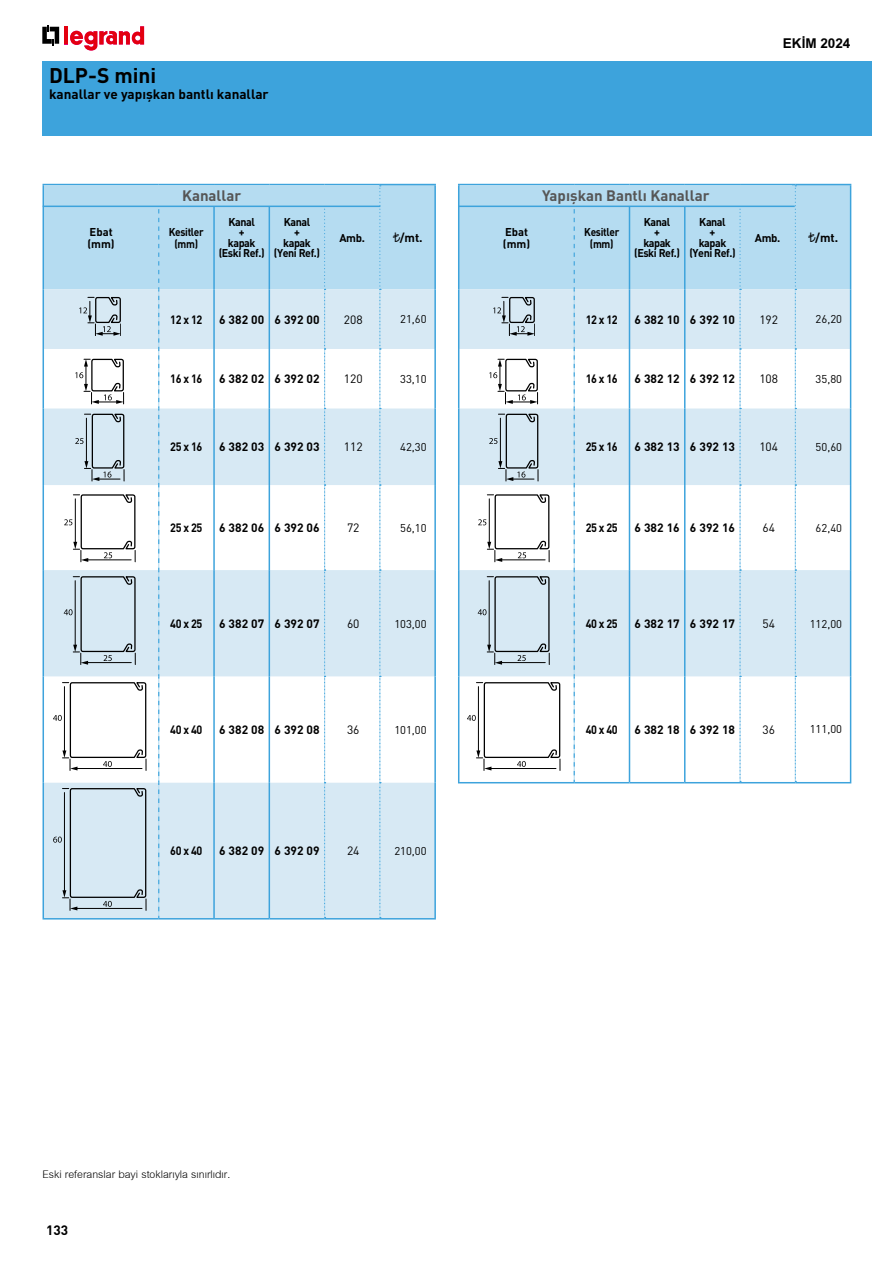
<style>
.page{position:relative;width:893px;height:1263px;background:#fff}
.page>*{position:absolute;margin:0;border:0;box-sizing:border-box;transform-origin:0 0}
.t1{font:700 21px "DIN Pro";color:#000}
.t2{font:700 15px "DIN Pro";color:#565656}
.t3{font:700 13.5px "DIN Pro";color:#000}
.t4{font:13.5px "Arial MT Bold";color:#000}
.t5{font:700 12px "DIN Pro";color:#000}
.t6{font:700 12px "DIN Pro";color:#000;scale:.9 1}
.t7{font:12px "DIN Pro";color:#000}
.t8{font:700 11.25px/10.5px "DIN Pro";letter-spacing:-.04em;color:#000;text-align:center;scale:.95 1}
.t9{font:11.25px "DIN Pro";color:#000}
.t10{font:700 11.25px/12px "DIN Pro";letter-spacing:-.04em;color:#000}
.t11{font:700 11.25px/12px "DIN Pro";letter-spacing:-.04em;color:#000;text-align:center;scale:.9 1}
.t12{font:10.5px "Arial MT Light";color:#000}
.s1{font-family:"Abaku TL Sym Sans";font-weight:400}
</style>
<div class="page">
<div style="left:43px;top:62px;width:829px;height:74px;background:#3da3dc"></div>
<hr style="left:458px;top:185px;width:1px;height:104px;background:#3da3dc">
<hr style="left:458px;top:184px;width:116px;height:1px;background:#3da3dc">
<hr style="left:574px;top:184px;width:55px;height:1px;background:#3da3dc">
<hr style="left:629px;top:184px;width:56px;height:1px;background:#3da3dc">
<hr style="left:685px;top:184px;width:55px;height:1px;background:#3da3dc">
<hr style="left:740px;top:184px;width:55px;height:1px;background:#3da3dc">
<hr style="left:795px;top:184px;width:56px;height:1px;background:#3da3dc">
<hr style="left:458px;top:289px;width:1px;height:60px;background:#3da3dc">
<hr style="left:458px;top:408px;width:1px;height:77px;background:#3da3dc">
<hr style="left:458px;top:485px;width:1px;height:85px;background:#3da3dc">
<hr style="left:458px;top:570px;width:1px;height:106px;background:#3da3dc">
<hr style="left:458px;top:676px;width:1px;height:106px;background:#3da3dc">
<hr style="left:458px;top:349px;width:1px;height:59px;background:#3da3dc">
<hr style="left:458px;top:782px;width:116px;height:1px;background:#3da3dc">
<hr style="left:574px;top:782px;width:55px;height:1px;background:#3da3dc">
<hr style="left:629px;top:782px;width:56px;height:1px;background:#3da3dc">
<hr style="left:685px;top:782px;width:55px;height:1px;background:#3da3dc">
<hr style="left:740px;top:782px;width:55px;height:1px;background:#3da3dc">
<hr style="left:795px;top:782px;width:56px;height:1px;background:#3da3dc">
<hr style="left:43px;top:184px;width:116px;height:1px;background:#3da3dc">
<hr style="left:159px;top:184px;width:55px;height:1px;background:#3da3dc">
<hr style="left:214px;top:184px;width:55px;height:1px;background:#3da3dc">
<hr style="left:269px;top:184px;width:56px;height:1px;background:#3da3dc">
<hr style="left:325px;top:184px;width:55px;height:1px;background:#3da3dc">
<hr style="left:380px;top:184px;width:56px;height:1px;background:#3da3dc">
<hr style="left:43px;top:918px;width:116px;height:1px;background:#3da3dc">
<hr style="left:159px;top:918px;width:55px;height:1px;background:#3da3dc">
<hr style="left:214px;top:918px;width:55px;height:1px;background:#3da3dc">
<hr style="left:269px;top:918px;width:56px;height:1px;background:#3da3dc">
<hr style="left:325px;top:918px;width:55px;height:1px;background:#3da3dc">
<hr style="left:380px;top:918px;width:56px;height:1px;background:#3da3dc">
<hr style="left:434px;top:185px;width:2px;height:104px;background:#3da3dc">
<hr style="left:434px;top:289px;width:2px;height:60px;background:#3da3dc">
<hr style="left:434px;top:349px;width:2px;height:59px;background:#3da3dc">
<hr style="left:434px;top:408px;width:2px;height:77px;background:#3da3dc">
<hr style="left:434px;top:485px;width:2px;height:85px;background:#3da3dc">
<hr style="left:434px;top:570px;width:2px;height:106px;background:#3da3dc">
<hr style="left:434px;top:676px;width:2px;height:107px;background:#3da3dc">
<hr style="left:434px;top:783px;width:2px;height:135px;background:#3da3dc">
<svg style="left:43px;top:185px;width:392px;height:733px"></svg>
<svg style="left:459px;top:185px;width:392px;height:597px"></svg>
<hr style="left:43px;top:117px;width:807px;height:1px;background:#a293bc">
<svg style="left:42px;top:25px;width:17px;height:20px"></svg>
<svg style="left:64px;top:26px;width:4px;height:19px"></svg>
<hr style="left:65px;top:26px;width:3px;height:18px;background:#e3000f">
<svg style="left:70px;top:26px;width:74px;height:25px"></svg>
<p class="t4" style="left:783px;top:35px;width:69px">EKİM 2024</p>
<h1 class="t1" style="left:49px;top:61px;width:109px">DLP-S mini</h1>
<p class="t3" style="left:49px;top:84px;width:221px">kanallar ve yapışkan bantlı kanallar</p>
<p class="t2" style="left:182px;top:186px;width:61px">Kanallar</p>
<p class="t2" style="left:542px;top:186px;width:169px">Yapışkan Bantlı Kanallar</p>
<p class="t10" style="left:87px;top:225px;width:29px">Ebat (mm)</p>
<p class="t11" style="left:169px;top:225px;width:40px">Kesitler (mm)</p>
<p class="t8" style="left:219px;top:216px;width:50px">Kanal<br>+<br>kapak (Eski Ref.)</p>
<p class="t8" style="left:274px;top:216px;width:50px">Kanal<br>+<br>kapak (Yeni Ref.)</p>
<p class="t10" style="left:339px;top:231px;width:27px">Amb.</p>
<p class="t5" style="left:392px;top:229px;width:32px"><span class="s1">¨</span>/mt.</p>
<p class="t10" style="left:503px;top:225px;width:29px">Ebat (mm)</p>
<p class="t11" style="left:584px;top:225px;width:40px">Kesitler (mm)</p>
<p class="t8" style="left:634px;top:216px;width:50px">Kanal<br>+<br>kapak (Eski Ref.)</p>
<p class="t8" style="left:689px;top:216px;width:50px">Kanal<br>+<br>kapak (Yeni Ref.)</p>
<p class="t10" style="left:755px;top:231px;width:27px">Amb.</p>
<p class="t5" style="left:808px;top:229px;width:32px"><span class="s1">¨</span>/mt.</p>
<p class="t6" style="left:170px;top:311px;width:37px">12 x 12</p>
<p class="t5" style="left:219px;top:311px;width:102px">6 382 00 6 392 00</p>
<p class="t7" style="left:344px;top:311px;width:20px">208</p>
<p class="t9" style="left:400px;top:312px;width:28px">21,60</p>
<p class="t6" style="left:586px;top:311px;width:37px">12 x 12</p>
<p class="t5" style="left:634px;top:311px;width:102px">6 382 10 6 392 10</p>
<p class="t7" style="left:759px;top:311px;width:20px">192</p>
<p class="t9" style="left:816px;top:312px;width:28px">26,20</p>
<p class="t6" style="left:170px;top:371px;width:37px">16 x 16</p>
<p class="t5" style="left:219px;top:371px;width:102px">6 382 02 6 392 02</p>
<p class="t7" style="left:344px;top:371px;width:20px">120</p>
<p class="t9" style="left:400px;top:371px;width:28px">33,10</p>
<p class="t6" style="left:586px;top:371px;width:37px">16 x 16</p>
<p class="t5" style="left:634px;top:371px;width:102px">6 382 12 6 392 12</p>
<p class="t7" style="left:759px;top:371px;width:20px">108</p>
<p class="t9" style="left:816px;top:371px;width:28px">35,80</p>
<p class="t6" style="left:170px;top:439px;width:37px">25 x 16</p>
<p class="t5" style="left:219px;top:439px;width:102px">6 382 03 6 392 03</p>
<p class="t7" style="left:344px;top:439px;width:20px">112</p>
<p class="t9" style="left:400px;top:439px;width:28px">42,30</p>
<p class="t6" style="left:586px;top:439px;width:37px">25 x 16</p>
<p class="t5" style="left:634px;top:439px;width:102px">6 382 13 6 392 13</p>
<p class="t7" style="left:759px;top:439px;width:20px">104</p>
<p class="t9" style="left:816px;top:439px;width:28px">50,60</p>
<p class="t6" style="left:170px;top:520px;width:37px">25 x 25</p>
<p class="t5" style="left:219px;top:520px;width:102px">6 382 06 6 392 06</p>
<p class="t7" style="left:347px;top:520px;width:14px">72</p>
<p class="t9" style="left:400px;top:520px;width:28px">56,10</p>
<p class="t6" style="left:586px;top:520px;width:37px">25 x 25</p>
<p class="t5" style="left:634px;top:520px;width:102px">6 382 16 6 392 16</p>
<p class="t7" style="left:762px;top:520px;width:14px">64</p>
<p class="t9" style="left:816px;top:520px;width:28px">62,40</p>
<p class="t6" style="left:170px;top:615px;width:37px">40 x 25</p>
<p class="t5" style="left:219px;top:615px;width:102px">6 382 07 6 392 07</p>
<p class="t7" style="left:347px;top:615px;width:14px">60</p>
<p class="t9" style="left:394px;top:616px;width:34px">103,00</p>
<p class="t6" style="left:586px;top:615px;width:37px">40 x 25</p>
<p class="t5" style="left:634px;top:615px;width:102px">6 382 17 6 392 17</p>
<p class="t7" style="left:762px;top:615px;width:14px">54</p>
<p class="t9" style="left:810px;top:616px;width:34px">112,00</p>
<p class="t6" style="left:170px;top:722px;width:37px">40 x 40</p>
<p class="t5" style="left:219px;top:722px;width:102px">6 382 08 6 392 08</p>
<p class="t7" style="left:347px;top:722px;width:14px">36</p>
<p class="t9" style="left:394px;top:722px;width:34px">101,00</p>
<p class="t6" style="left:586px;top:721px;width:37px">40 x 40</p>
<p class="t5" style="left:634px;top:721px;width:102px">6 382 18 6 392 18</p>
<p class="t7" style="left:762px;top:721px;width:14px">36</p>
<p class="t9" style="left:810px;top:722px;width:34px">111,00</p>
<p class="t6" style="left:170px;top:842px;width:37px">60 x 40</p>
<p class="t5" style="left:219px;top:842px;width:102px">6 382 09 6 392 09</p>
<p class="t7" style="left:347px;top:842px;width:14px">24</p>
<p class="t9" style="left:394px;top:843px;width:34px">210,00</p>
<p class="t12" style="left:43px;top:1168px;width:189px">Eski referanslar bayi stoklarıyla sınırlıdır.</p>
<p class="t3" style="left:46px;top:1221px;width:23px">133</p>
</div>
